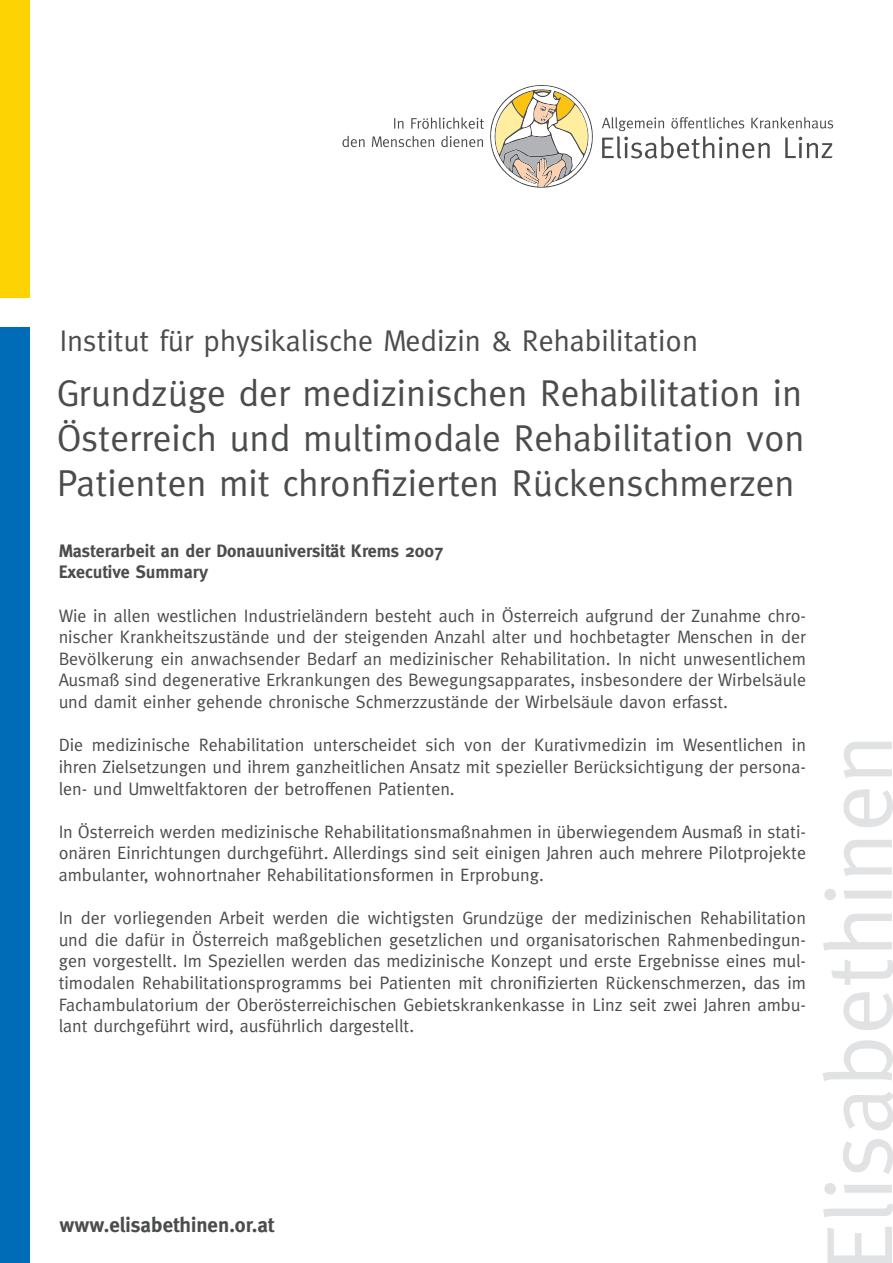
<style>
.page{position:relative;width:893px;height:1263px;background:#fff}
.page>*{position:absolute;margin:0;border:0;box-sizing:border-box;transform-origin:0 0}
.t1{font:37.5px/45px "Meta";color:#4b4c4d;text-align:justify}
.t2{font:30px "Meta";color:#4b4c4d}
.t3{font:700 21px "Meta";color:#4b4c4d}
.t4{font:18px/21.6px "Meta";color:#4b4c4d;text-align:justify}
.t5{font:700 18px/21.6px "Meta";color:#4b4c4d}
</style>
<div class="page">
<div style="left:0;top:0;width:30px;height:298px;background:#fed304"></div>
<div style="left:0;top:327px;width:30px;height:936px;background:#006cb7"></div>
<svg style="left:823px;top:742px;width:70px;height:521px"></svg>
<svg style="left:602px;top:117px;width:231px;height:42px"></svg>
<svg style="left:342px;top:85px;width:251px;height:103px"></svg>
<h2 class="t2" style="left:60px;top:323px;width:640px">Institut für physikalische Medizin &amp; Rehabilitation</h2>
<h1 class="t1" style="left:57px;top:370px;width:749px">Grundzüge der medizinischen Rehabilitation in Österreich und multimodale Rehabilitation von Patienten mit chronfizierten Rückenschmerzen</h1>
<p class="t5" style="left:59px;top:540px;width:387px">Masterarbeit an der Donauuniversität Krems 2007<br>Executive Summary</p>
<p class="t4" style="left:59px;top:604px;width:749px">Wie in allen westlichen Industrieländern besteht auch in Österreich aufgrund der Zunahme chro&shy;nischer Krankheitszustände und der steigenden Anzahl alter und hochbetagter Menschen in der Bevölkerung ein anwachsender Bedarf an medizinischer Rehabilitation. In nicht unwesentlichem Ausmaß sind degenerative Erkrankungen des Bewegungsapparates, insbesondere der Wirbelsäule und damit einher gehende chronische Schmerzzustände der Wirbelsäule davon erfasst.</p>
<p class="t4" style="left:59px;top:734px;width:749px">Die medizinische Rehabilitation unterscheidet sich von der Kurativmedizin im Wesentlichen in ihren Zielsetzungen und ihrem ganzheitlichen Ansatz mit spezieller Berücksichtigung der persona&shy;len- und Umweltfaktoren der betroffenen Patienten.</p>
<p class="t4" style="left:59px;top:820px;width:749px">In Österreich werden medizinische Rehabilitationsmaßnahmen in überwiegendem Ausmaß in stati&shy;onären Einrichtungen durchgeführt. Allerdings sind seit einigen Jahren auch mehrere Pilotprojekte ambulanter, wohnortnaher Rehabilitationsformen in Erprobung.</p>
<p class="t4" style="left:59px;top:907px;width:749px">In der vorliegenden Arbeit werden die wichtigsten Grundzüge der medizinischen Rehabilitation und die dafür in Österreich maßgeblichen gesetzlichen und organisatorischen Rahmenbedingun&shy;gen vorgestellt. Im Speziellen werden das medizinische Konzept und erste Ergebnisse eines mul&shy;timodalen Rehabilitationsprogramms bei Patienten mit chronifizierten Rückenschmerzen, das im Fachambulatorium der Oberösterreichischen Gebietskrankenkasse in Linz seit zwei Jahren ambu&shy;lant durchgeführt wird, ausführlich dargestellt.</p>
<p class="t3" style="left:60px;top:1213px;width:216px">www.elisabethinen.or.at</p>
</div>
